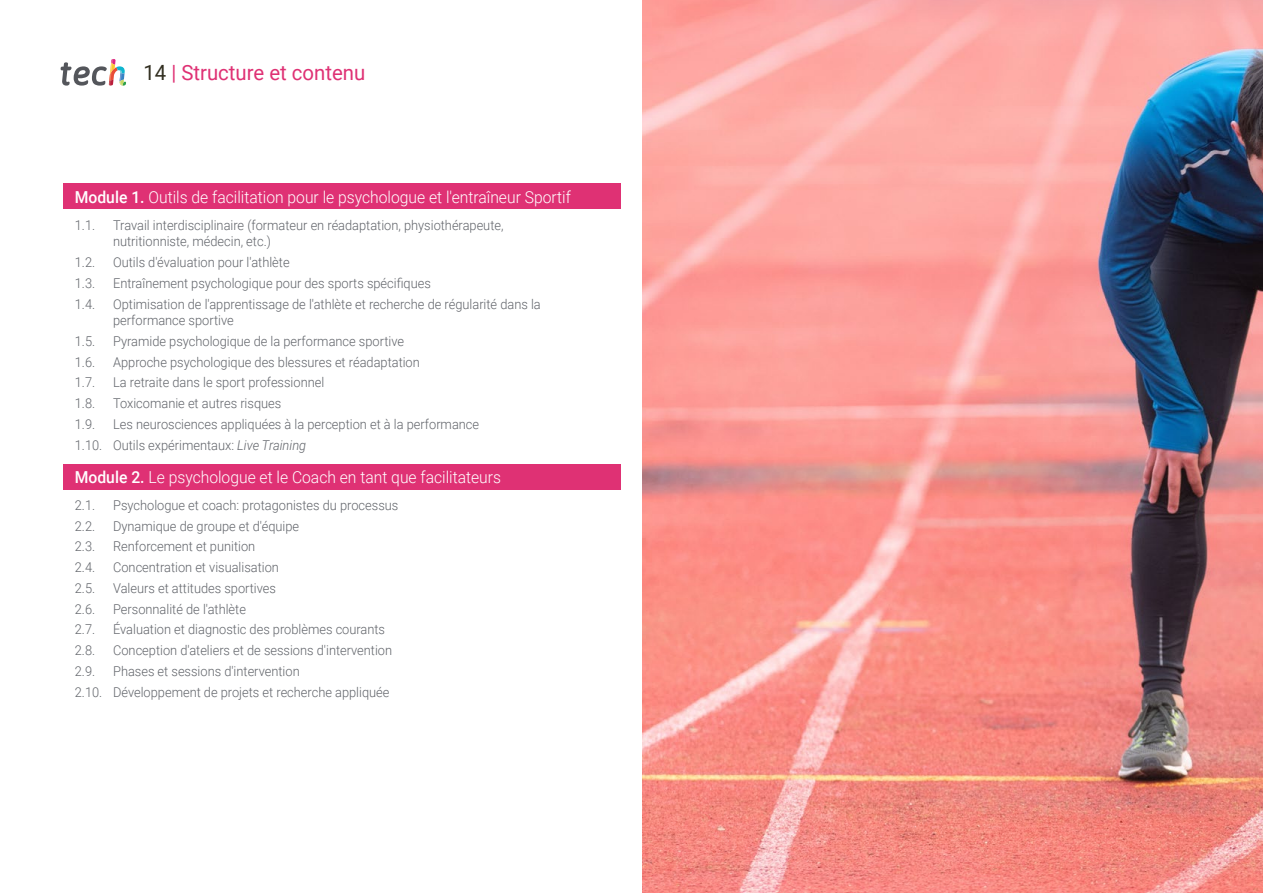
<style>
.page{position:relative;width:1263px;height:893px;background:#fff}
.page>*{position:absolute;margin:0;border:0;box-sizing:border-box;transform-origin:0 0}
.t1{font:21px "Roboto";color:#df3174}
.t2{font:300 16.5px "Roboto";color:#fff;scale:.95 1}
.t3{font:300 13.5px/16.5px "Roboto";color:#61646a;scale:.95 1}
.s1{color:#312e20}
.s2{font-weight:500}
.s3{font-style:italic}
</style>
<div class="page">
<div style="left:64px;top:184px;width:557px;height:25px;background:#df3174"></div>
<div style="left:64px;top:464px;width:557px;height:25px;background:#df3174"></div>
<img style="left:642px;top:0;width:621px;height:893px">
<svg style="left:61px;top:59px;width:65px;height:27px"></svg>
<h1 class="t1" style="left:144px;top:57px;width:223px"><span class="s1">14</span> | Structure et contenu</h1>
<p class="t2" style="left:75px;top:185px;width:524px"><span class="s2">Module 1.</span> Outils de facilitation pour le psychologue et l'entraîneur Sportif</p>
<p class="t3" style="left:75px;top:216px;width:23px">1.1.</p>
<p class="t3" style="left:113px;top:216px;width:412px">Travail interdisciplinaire (formateur en réadaptation, physiothérapeute, nutritionniste, médecin, etc.)</p>
<p class="t3" style="left:75px;top:254px;width:23px">1.2.</p>
<p class="t3" style="left:113px;top:254px;width:187px">Outils d'évaluation pour l'athlète</p>
<p class="t3" style="left:75px;top:274px;width:23px">1.3.</p>
<p class="t3" style="left:113px;top:274px;width:336px">Entraînement psychologique pour des sports spécifiques</p>
<p class="t3" style="left:75px;top:295px;width:23px">1.4.</p>
<p class="t3" style="left:113px;top:295px;width:452px">Optimisation de l'apprentissage de l'athlète et recherche de régularité dans la performance sportive</p>
<p class="t3" style="left:75px;top:332px;width:23px">1.5.</p>
<p class="t3" style="left:113px;top:332px;width:308px">Pyramide psychologique de la performance sportive</p>
<p class="t3" style="left:75px;top:353px;width:23px">1.6.</p>
<p class="t3" style="left:113px;top:353px;width:324px">Approche psychologique des blessures et réadaptation</p>
<p class="t3" style="left:75px;top:374px;width:23px">1.7.</p>
<p class="t3" style="left:113px;top:374px;width:224px">La retraite dans le sport professionnel</p>
<p class="t3" style="left:75px;top:395px;width:23px">1.8.</p>
<p class="t3" style="left:113px;top:395px;width:179px">Toxicomanie et autres risques</p>
<p class="t3" style="left:75px;top:415px;width:23px">1.9.</p>
<p class="t3" style="left:75px;top:413px;width:427px;line-height:20.7px;text-indent:38px">Les neurosciences appliquées à la perception et à la performance<br>1.10. Outils expérimentaux: <span class="s3">Live Training</span></p>
<p class="t2" style="left:75px;top:465px;width:450px"><span class="s2">Module 2.</span> Le psychologue et le Coach en tant que facilitateurs</p>
<p class="t3" style="left:75px;top:496px;width:23px">2.1.</p>
<p class="t3" style="left:113px;top:496px;width:302px">Psychologue et coach: protagonistes du processus</p>
<p class="t3" style="left:75px;top:517px;width:23px">2.2.</p>
<p class="t3" style="left:113px;top:517px;width:197px">Dynamique de groupe et d'équipe</p>
<p class="t3" style="left:75px;top:538px;width:23px">2.3.</p>
<p class="t3" style="left:113px;top:538px;width:151px">Renforcement et punition</p>
<p class="t3" style="left:75px;top:559px;width:23px">2.4.</p>
<p class="t3" style="left:113px;top:559px;width:176px">Concentration et visualisation</p>
<p class="t3" style="left:75px;top:579px;width:23px">2.5.</p>
<p class="t3" style="left:113px;top:579px;width:173px">Valeurs et attitudes sportives</p>
<p class="t3" style="left:75px;top:600px;width:23px">2.6.</p>
<p class="t3" style="left:113px;top:600px;width:141px">Personnalité de l'athlète</p>
<p class="t3" style="left:75px;top:621px;width:23px">2.7.</p>
<p class="t3" style="left:113px;top:621px;width:288px">Évaluation et diagnostic des problèmes courants</p>
<p class="t3" style="left:75px;top:642px;width:23px">2.8.</p>
<p class="t3" style="left:113px;top:642px;width:295px">Conception d'ateliers et de sessions d'intervention</p>
<p class="t3" style="left:75px;top:662px;width:23px">2.9.</p>
<p class="t3" style="left:75px;top:660px;width:333px;line-height:20.7px;text-indent:38px">Phases et sessions d'intervention<br>2.10. Développement de projets et recherche appliquée</p>
</div>
